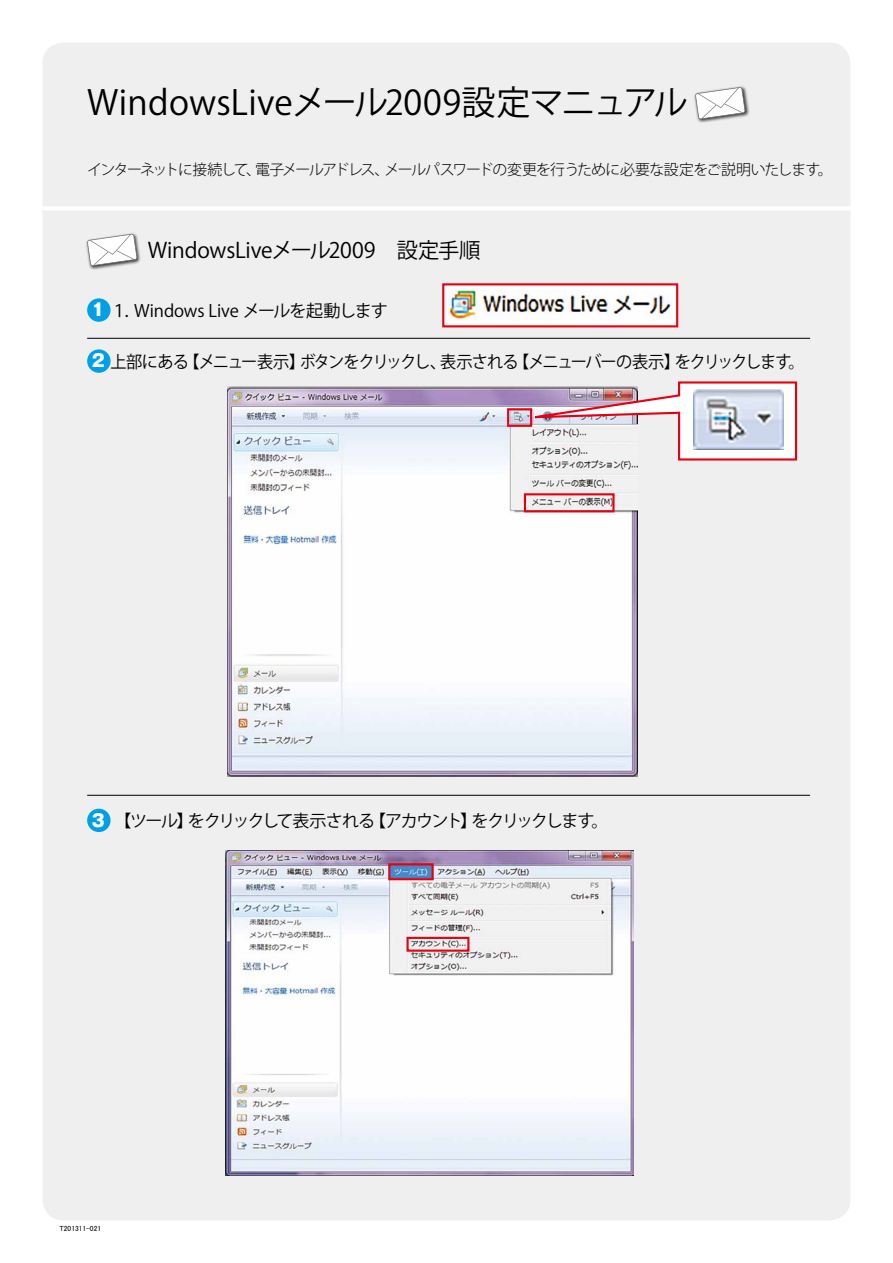
<style>
.page{position:relative;width:893px;height:1263px;background:#fff}
.page>*{position:absolute;margin:0;border:0;box-sizing:border-box;transform-origin:0 0}
.t1{font:34.05px "Koz Go Pro";color:#000}
.t2{font:21.3px "Koz Go Pro";letter-spacing:-.015em;color:#000}
.t3{font:16.95px "Koz Go Pro";letter-spacing:-.07em;color:#000;scale:.95 1}
.t4{font:16.95px "Koz Go Pro";letter-spacing:-.095em;color:#000}
.t5{font:16.95px "Koz Go Pro";letter-spacing:-.015em;color:#000}
.t6{font:300 14.85px "Koz Go Pro";letter-spacing:-.08em;color:#000}
.t7{font:7.5px "MS P Gothic";color:#000}
.s1{font-family:"Gothic MB101 Pro";font-weight:800;color:#fff}
</style>
<div class="page">
<div style="left:43px;top:43px;width:807px;height:1177px;background:#efefef;border-radius:21px"></div>
<img style="left:227px;top:387px;width:410px;height:390px">
<div style="left:87px;top:298px;width:24px;height:24px;background:#00a0e9;border-radius:50%"></div>
<div style="left:87px;top:349px;width:24px;height:24px;background:#00a0e9;border-radius:50%"></div>
<div style="left:87px;top:809px;width:24px;height:23px;background:#00a0e9;border-radius:50%"></div>
<img style="left:225px;top:850px;width:408px;height:325px">
<div style="left:388px;top:863px;width:46px;height:17px;border:2px solid #e60012"></div>
<div style="left:406px;top:937px;width:63px;height:15px;border:2px solid #e60012"></div>
<div style="left:694px;top:86px;width:56px;height:37px;background:#000;opacity:.75"></div>
<svg style="left:695px;top:87px;width:50px;height:32px"></svg>
<hr style="left:43px;top:206px;width:812px;height:4px;background:#fff">
<div style="left:86px;top:232px;width:56px;height:38px;background:#000;opacity:.75"></div>
<svg style="left:87px;top:234px;width:50px;height:32px"></svg>
<hr style="left:87px;top:338px;width:723px;height:1px;background:#000">
<hr style="left:87px;top:795px;width:723px;height:1px;background:#000">
<svg style="left:500px;top:381px;width:298px;height:81px"></svg>
<div style="left:524px;top:493px;width:91px;height:19px;border:2px solid #e60012"></div>
<div style="left:442px;top:283px;width:236px;height:44px;background:#fff;border:2px solid #e60012"></div>
<img style="left:448px;top:291px;width:225px;height:29px">
<img style="left:693px;top:390px;width:90px;height:59px">
<h1 class="t1" style="left:87px;top:80px;width:602px">WindowsLiveメール2009設定マニュアル</h1>
<p class="t6" style="left:87px;top:160px;width:747px">インターネットに接続して、電子メールアドレス、メールパスワードの変更を行うために必要な設定をご説明いたします。</p>
<h2 class="t2" style="left:148px;top:236px;width:334px">WindowsLiveメール2009　設定手順</h2>
<p class="t5" style="left:92px;top:299px;width:297px"><span class="s1">1</span> １．Windows Live メールを起動します</p>
<p class="t3" style="left:92px;top:350px;width:752px"><span class="s1">2</span> 上部にある【メニュー表示】ボタンをクリックし、表示される【メニューバーの表示】をクリックします。</p>
<p class="t4" style="left:92px;top:810px;width:518px"><span class="s1">3</span> 【ツール】をクリックして表示される【アカウント】をクリックします。</p>
<p class="t7" style="left:60px;top:1225px;width:43px">T201311-021</p>
</div>
